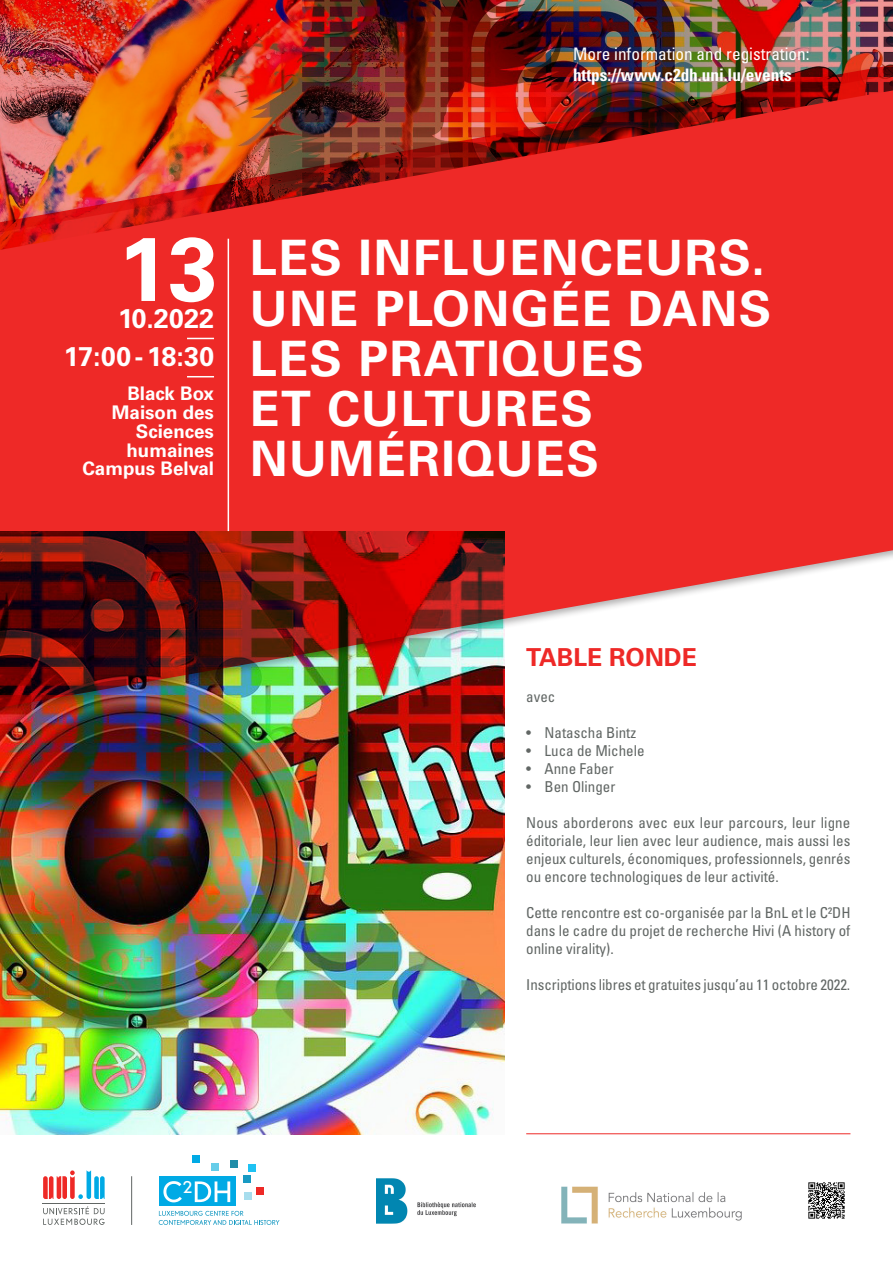
<style>
.page{position:relative;width:893px;height:1263px;background:#fff}
.page>*{position:absolute;margin:0;border:0;box-sizing:border-box;transform-origin:0 0}
._05_DATE{font:700 90px "Univers";color:#fff}
._01_TITRE_GRAND{font:700 48.75px/50.2px "Univers";letter-spacing:.03em;color:#fff}
._06_HORAIRES{font:700 27px "Univers";color:#fff}
._02_CHAPO_GRAND{font:700 24.75px "Univers";color:#ee2927}
._07_LIEU{font:700 18.75px/18.8px "Univers";color:#fff;text-align:right}
._08_MORE_INFORMATION{font:condensed 17.25px "Univers";color:#fff}
._08_MORE_INFORMATION-2{font:700 condensed 17.25px "Univers LT Std";color:#fff}
.t1{font:16.42px "Nobel";color:#fff}
._03_TEXTE_COURANT{font:condensed 15px/18px "Univers";color:#616664;text-align:justify}
</style>
<div class="page">
<img style="left:0;top:719px;width:505px;height:416px">
<img style="left:376px;top:1178px;width:100px;height:46px">
<img style="left:808px;top:1182px;width:37px;height:37px">
<hr style="left:43px;top:1203px;width:62px;height:1px;background:#616664">
<svg style="left:43px;top:1206px;width:62px;height:19px"></svg>
<svg style="left:43px;top:1170px;width:62px;height:29px"></svg>
<hr style="left:131px;top:1176px;width:1px;height:49px;background:#616664">
<svg style="left:159px;top:1211px;width:121px;height:14px"></svg>
<div style="left:159px;top:1176px;width:77px;height:30px;background:#00aae5"></div>
<div style="left:244px;top:1175px;width:7px;height:8px;background:#189ac3"></div>
<div style="left:256px;top:1187px;width:8px;height:8px;background:#ee2926"></div>
<div style="left:249px;top:1164px;width:7px;height:8px;background:#1fc2f3"></div>
<div style="left:211px;top:1163px;width:8px;height:8px;background:#66cde9"></div>
<div style="left:230px;top:1160px;width:8px;height:8px;background:#208da8"></div>
<div style="left:244px;top:1192px;width:7px;height:8px;background:#a7dded"></div>
<div style="left:192px;top:1155px;width:8px;height:8px;background:#00aae5"></div>
<svg style="left:163px;top:1181px;width:19px;height:21px"></svg>
<svg style="left:195px;top:1181px;width:35px;height:21px"></svg>
<img style="left:561px;top:1186px;width:181px;height:38px">
<img style="left:0;top:0;width:893px;height:60px">
<div style="left:0;top:60px;width:893px;height:659px;background:#231f20;opacity:.35"></div>
<img style="left:0;top:64px;width:893px;height:645px">
<hr style="left:228px;top:239px;width:1px;height:292px;background:#fff">
<hr style="left:526px;top:1133px;width:324px;height:1px;background:#ee2927">
<svg style="left:187px;top:338px;width:27px;height:1px"></svg>
<svg style="left:187px;top:376px;width:27px;height:1px"></svg>
<p class="_08_MORE_INFORMATION" style="left:573px;top:43px;width:238px">More information and registration:</p>
<p class="_08_MORE_INFORMATION-2" style="left:573px;top:64px;width:220px">https://www.c2dh.uni.lu/events</p>
<p class="_05_DATE" style="left:118px;top:217px;width:102px">13</p>
<p class="_06_HORAIRES" style="left:118px;top:303px;width:97px">10.2022</p>
<p class="_06_HORAIRES" style="left:64px;top:341px;width:152px">17:00-18:30</p>
<p class="_07_LIEU" style="left:82px;top:385px;width:133px">Black Box<br>Maison des<br>Sciences humaines<br>Campus Belval</p>
<p class="_01_TITRE_GRAND" style="left:250px;top:233px;width:523px">LES INFLUENCEURS.<br>UNE PLONGÉE DANS<br>LES PRATIQUES<br>ET CULTURES<br>NUMÉRIQUES</p>
<p class="_02_CHAPO_GRAND" style="left:526px;top:643px;width:172px">TABLE RONDE</p>
<p class="_03_TEXTE_COURANT" style="left:526px;top:687px;width:31px">avec</p>
<p class="_03_TEXTE_COURANT" style="left:526px;top:723px;width:111px">• Natascha Bintz</p>
<p class="_03_TEXTE_COURANT" style="left:526px;top:741px;width:120px">• Luca de Michele</p>
<p class="_03_TEXTE_COURANT" style="left:526px;top:759px;width:89px">• Anne Faber</p>
<p class="_03_TEXTE_COURANT" style="left:526px;top:777px;width:91px">• Ben Olinger</p>
<p class="_03_TEXTE_COURANT" style="left:526px;top:813px;width:326px">Nous aborderons avec eux leur parcours, leur ligne éditoriale, leur lien avec leur audience, mais aussi les enjeux culturels, économiques, professionnels, genrés ou encore technologiques de leur activité.</p>
<p class="_03_TEXTE_COURANT" style="left:526px;top:903px;width:326px">Cette rencontre est co-organisée par la BnL et le C²DH dans le cadre du projet de recherche Hivi (A history of online virality).</p>
<p class="_03_TEXTE_COURANT" style="left:526px;top:975px;width:326px">Inscriptions libres et gratuites jusqu’au 11 octobre 2022.</p>
<p class="t1" style="left:183px;top:1177px;width:11px">2</p>
</div>
